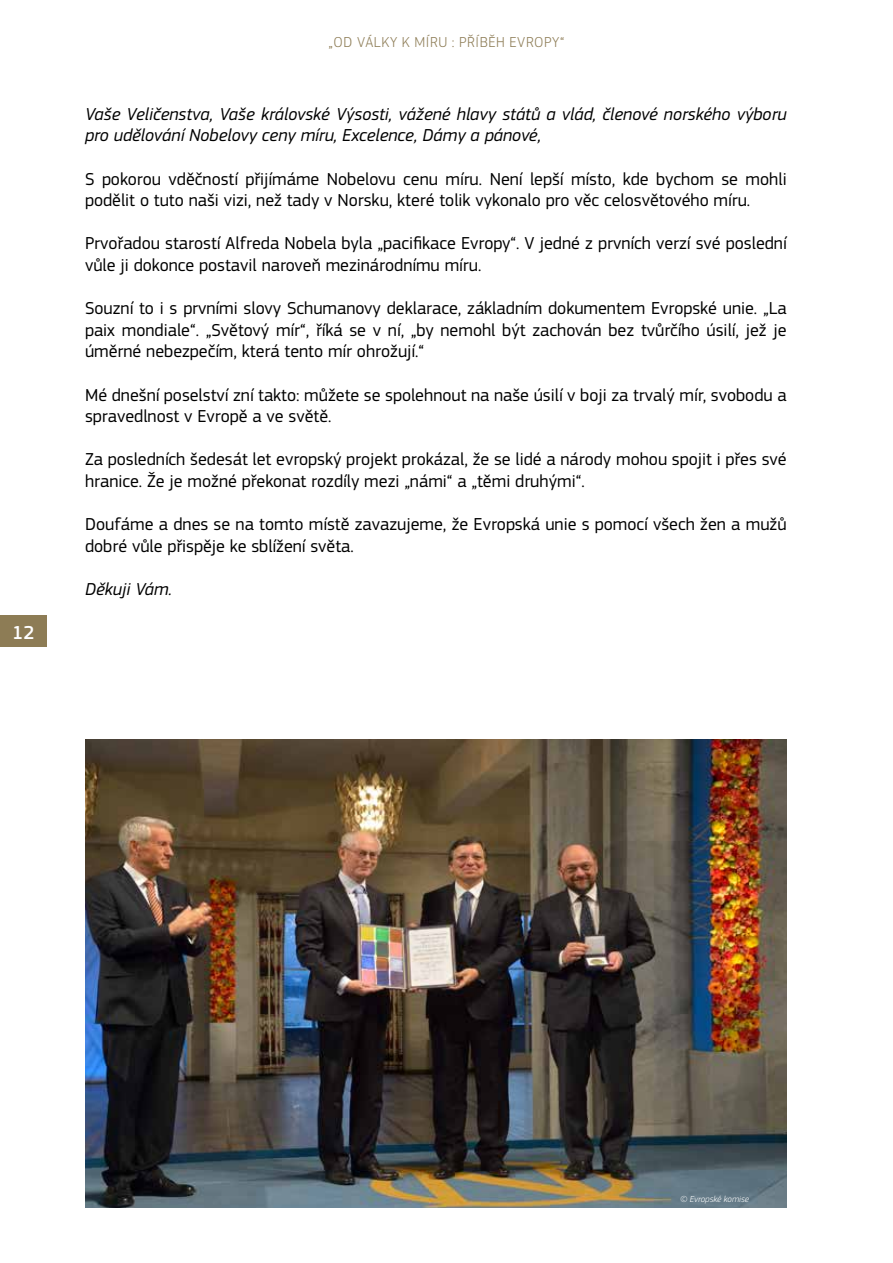
<style>
.page{position:relative;width:893px;height:1263px;background:#fff}
.page>*{position:absolute;margin:0;border:0;box-sizing:border-box;transform-origin:0 0}
.t1{font:500 19.5px "EC Square Sans Pro";color:#fff}
.t2{font:18px/21.6px "EC Square Sans Pro";color:#000}
.t3{font:italic 18px/21.6px "EC Square Sans Pro";color:#000}
.t4{font:300 15px "EC Square Sans Pro";letter-spacing:.04em;color:#8d7c55}
.t5{font:italic 300 9px "EC Square Sans Pro";color:#fff}
</style>
<div class="page">
<div style="left:0;top:616px;width:47px;height:31px;background:#8d7c55"></div>
<img style="left:85px;top:739px;width:702px;height:468px">
<p class="t1" style="left:12px;top:621px;width:24px">12</p>
<p class="t4" style="left:329px;top:33px;width:237px">„OD VÁLKY K MÍRU : PŘÍBĚH EVROPY“</p>
<p class="t3" style="left:85px;top:103px;width:703px">Vaše Veličenstva, Vaše královské Výsosti, vážené hlavy států a vlád, členové norského výboru pro udělování Nobelovy ceny míru, Excelence, Dámy a pánové,</p>
<p class="t2" style="left:85px;top:168px;width:703px">S pokorou vděčností přijímáme Nobelovu cenu míru. Není lepší místo, kde bychom se mohli podělit o tuto naši vizi, než tady v Norsku, které tolik vykonalo pro věc celosvětového míru.</p>
<p class="t2" style="left:85px;top:233px;width:704px">Prvořadou starostí Alfreda Nobela byla „pacifikace Evropy“. V jedné z prvních verzí své poslední vůle ji dokonce postavil naroveň mezinárodnímu míru.</p>
<p class="t2" style="left:85px;top:298px;width:703px;text-align:justify">Souzní to i s prvními slovy Schumanovy deklarace, základním dokumentem Evropské unie. „La paix mondiale“. „Světový mír“, říká se v ní, „by nemohl být zachován bez tvůrčího úsilí, jež je úměrné nebezpečím, která tento mír ohrožují.“</p>
<p class="t2" style="left:85px;top:384px;width:703px">Mé dnešní poselství zní takto: můžete se spolehnout na naše úsilí v boji za trvalý mír, svobodu a spravedlnost v Evropě a ve světě.</p>
<p class="t2" style="left:85px;top:449px;width:703px">Za posledních šedesát let evropský projekt prokázal, že se lidé a národy mohou spojit i přes své hranice. Že je možné překonat rozdíly mezi „námi“ a „těmi druhými“.</p>
<p class="t2" style="left:85px;top:514px;width:703px">Doufáme a dnes se na tomto místě zavazujeme, že Evropská unie s pomocí všech žen a mužů dobré vůle přispěje ke sblížení světa.</p>
<p class="t3" style="left:85px;top:578px;width:89px">Děkuji Vám.</p>
<p class="t5" style="left:680px;top:1193px;width:70px">© Evropské komise</p>
</div>
